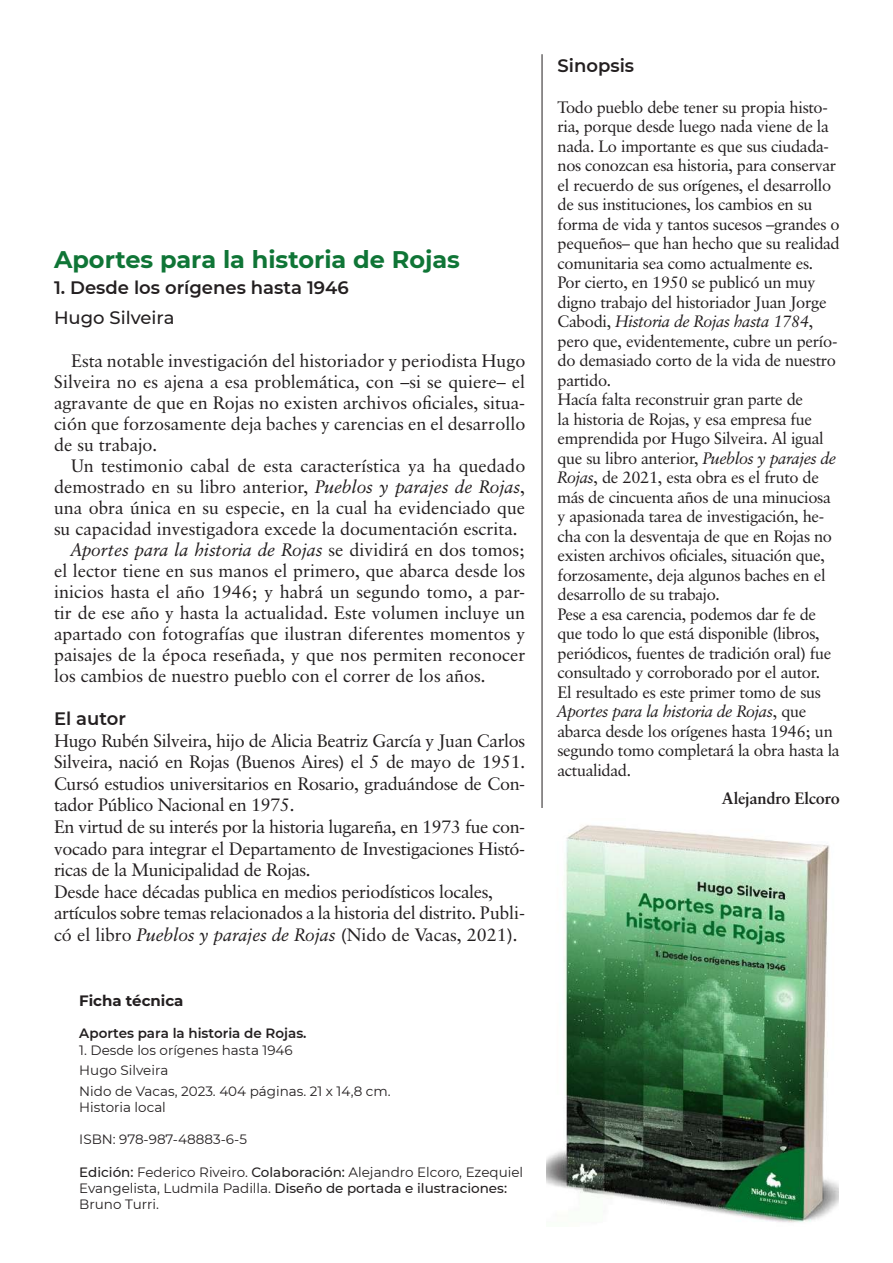
<style>
.page{position:relative;width:893px;height:1263px;background:#fff}
.page>*{position:absolute;margin:0;border:0;box-sizing:border-box;transform-origin:0 0}
.t1{font:700 24px "Montserrat";color:#0f7536}
.t2{font:18px/21px "Classical Garamond BT";color:#231f20;text-align:justify}
.t3{font:18px/21.6px "Classical Garamond BT";letter-spacing:-.02em;color:#231f20}
.t4{font:italic 18px "Classical Garamond BT";color:#231f20}
.t5{font:600 18px "Montserrat";color:#231f20}
.t6{font:500 18px "Montserrat";color:#231f20}
.t7{font:16.5px/19.5px "Classical Garamond BT";letter-spacing:-.02em;color:#231f20}
.t8{font:700 16.5px "Classical Garamond BT";letter-spacing:-.02em;color:#231f20}
.t9{font:700 15px "Montserrat";color:#231f20}
.t10{font:13.5px/20.4px "Montserrat";color:#231f20}
.t11{font:600 13.5px "Montserrat";color:#231f20}
.s1{font-style:italic}
.s2{font-style:normal}
.s3{font-weight:500}
</style>
<div class="page">
<hr style="left:542px;top:54px;width:1px;height:754px;background:#231f20">
<img style="left:546px;top:825px;width:293px;height:398px">
<h1 class="t1" style="left:54px;top:242px;width:408px">Aportes para la historia de Rojas</h1>
<p class="t5" style="left:54px;top:275px;width:296px">1. Desde los orígenes hasta 1946</p>
<p class="t6" style="left:54px;top:305px;width:122px">Hugo Silveira</p>
<p class="t2" style="left:54px;top:350px;width:473px;text-indent:17px">Esta notable investigación del historiador y periodista Hugo Silveira no es ajena a esa problemática, con –si se quiere– el agravante de que en Rojas no existen archivos oficiales, situa&shy;ción que forzosamente deja baches y carencias en el desarrollo de su trabajo.</p>
<p class="t2" style="left:71px;top:455px;width:456px">Un testimonio cabal de esta característica ya ha quedado</p>
<p class="t2" style="left:54px;top:476px;width:473px">demostrado en su libro anterior, <span class="s1">Pueblos y parajes de Rojas</span>,</p>
<p class="t2" style="left:54px;top:497px;width:473px">una obra única en su especie, en la cual ha evidenciado que</p>
<p class="t2" style="left:54px;top:518px;width:465px">su capacidad investigadora excede la documentación escrita.</p>
<p class="t4" style="left:71px;top:538px;width:456px">Aportes para la historia de Rojas <span class="s2">se dividirá en dos tomos;</span></p>
<p class="t2" style="left:54px;top:560px;width:473px">el lector tiene en sus manos el primero, que abarca desde los</p>
<p class="t2" style="left:54px;top:581px;width:473px">inicios hasta el año 1946; y habrá un segundo tomo, a par-</p>
<p class="t2" style="left:54px;top:602px;width:473px">tir de ese año y hasta la actualidad. Este volumen incluye un</p>
<p class="t2" style="left:54px;top:623px;width:473px">apartado con fotografías que ilustran diferentes momentos y</p>
<p class="t2" style="left:54px;top:644px;width:473px">paisajes de la época reseñada, y que nos permiten reconocer</p>
<p class="t2" style="left:54px;top:665px;width:433px">los cambios de nuestro pueblo con el correr de los años.</p>
<p class="t5" style="left:54px;top:706px;width:73px">El autor</p>
<p class="t3" style="left:54px;top:729px;width:473px">Hugo Rubén Silveira, hijo de Alicia Beatriz García y Juan Carlos Silveira, nació en Rojas (Buenos Aires) el 5 de mayo de 1951.<br>Cursó estudios universitarios en Rosario, graduándose de Con&shy;tador Público Nacional en 1975.<br>En virtud de su interés por la historia lugareña, en 1973 fue con&shy;vocado para integrar el Departamento de Investigaciones Histó&shy;ricas de la Municipalidad de Rojas.<br>Desde hace décadas publica en medios periodísticos locales, artículos sobre temas relacionados a la historia del distrito. Publi&shy;có el libro <span class="s1">Pueblos y parajes de Rojas</span> (Nido de Vacas, 2021).</p>
<p class="t9" style="left:79px;top:990px;width:106px">Ficha técnica</p>
<p class="t11" style="left:79px;top:1024px;width:229px">Aportes para la historia de Rojas.</p>
<p class="t10" style="left:79px;top:1039px;width:313px">1. Desde los orígenes hasta 1946<br>Hugo Silveira<br>Nido de Vacas, 2023. 404 páginas. 21 x 14,8 cm.</p>
<p class="t10" style="left:79px;top:1096px;width:88px">Historia local</p>
<p class="t10" style="left:79px;top:1129px;width:169px">ISBN: 978-987-48883-6-5</p>
<p class="t10" style="left:79px;top:1163px;width:445px;line-height:16.2px"><span class="s3">Edición:</span> Federico Riveiro. <span class="s3">Colaboración:</span> Alejandro Elcoro, Ezequiel<br>Evangelista, Ludmila Padilla. <span class="s3">Diseño de portada e ilustraciones:<br></span>Bruno Turri.</p>
<p class="t5" style="left:557px;top:52px;width:78px">Sinopsis</p>
<p class="t7" style="left:557px;top:97px;width:284px">Todo pueblo debe tener su propia histo&shy;ria, porque desde luego nada viene de la nada. Lo importante es que sus ciudada&shy;nos conozcan esa historia, para conservar el recuerdo de sus orígenes, el desarrollo de sus instituciones, los cambios en su forma de vida y tantos sucesos –grandes o pequeños– que han hecho que su realidad comunitaria sea como actualmente es.<br>Por cierto, en 1950 se publicó un muy digno trabajo del historiador Juan Jorge Cabodi, <span class="s1">Historia de Rojas hasta 1784</span>, pero que, evidentemente, cubre un perío&shy;do demasiado corto de la vida de nuestro partido.<br>Hacía falta reconstruir gran parte de<br>la historia de Rojas, y esa empresa fue emprendida por Hugo Silveira. Al igual que su libro anterior, <span class="s1">Pueblos y parajes de Rojas</span>, de 2021, esta obra es el fruto de más de cincuenta años de una minuciosa y apasionada tarea de investigación, he&shy;cha con la desventaja de que en Rojas no existen archivos oficiales, situación que, forzosamente, deja algunos baches en el desarrollo de su trabajo.<br>Pese a esa carencia, podemos dar fe de que todo lo que está disponible (libros, periódicos, fuentes de tradición oral) fue consultado y corroborado por el autor.<br>El resultado es este primer tomo de sus <span class="s1">Aportes para la historia de Rojas</span>, que abarca desde los orígenes hasta 1946; un segundo tomo completará la obra hasta la actualidad.</p>
<p class="t8" style="left:722px;top:788px;width:120px">Alejandro Elcoro</p>
</div>
